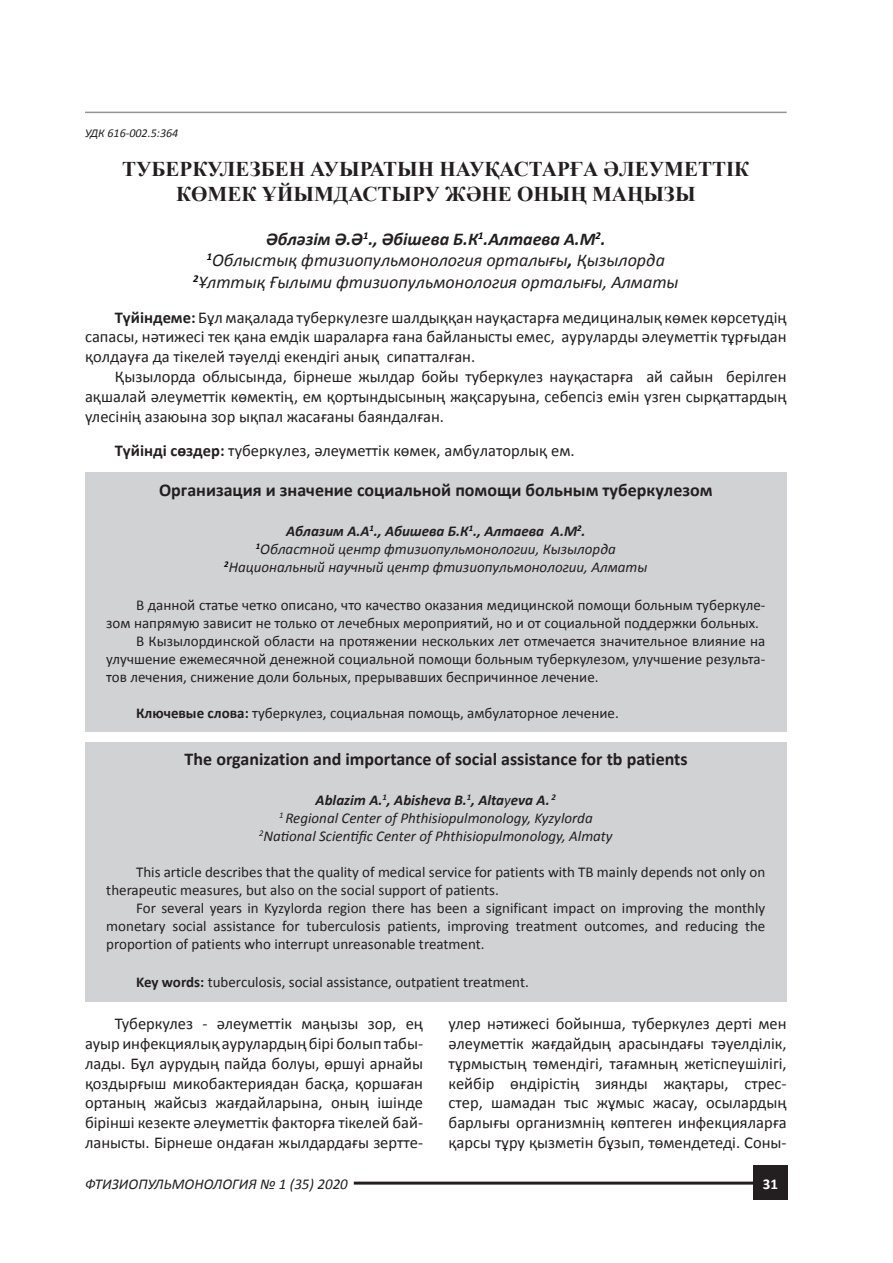
<style>
.page{position:relative;width:893px;height:1263px;background:#fff}
.page>*{position:absolute;margin:0;border:0;box-sizing:border-box;transform-origin:0 0}
.t1{font:700 21px/25.2px "Times New Roman";color:#231f20;text-align:center}
.t2{font:italic 18px/21.6px "Calibri";color:#231f20;text-align:center}
.t3{font:700 18px "Calibri";color:#231f20}
.t4{font:16.5px/19.8px "Calibri";color:#231f20;text-align:justify}
.t5{font:15px/18px "Calibri";color:#231f20}
.t6{font:italic 15px/18px "Calibri";color:#231f20;text-align:center}
.t7{font:700 15px "Calibri";color:#fff}
.t8{font:italic 12px "Calibri";color:#231f20}
.s1{font-weight:700}
</style>
<div class="page">
<hr style="left:85px;top:112px;width:702px;height:1px;background:#939598">
<div style="left:753px;top:1166px;width:34px;height:34px;background:#231f20"></div>
<hr style="left:354px;top:1181px;width:399px;height:3px;background:#231f20">
<div style="left:85px;top:472px;width:702px;height:260px;background:#d1d2d4"></div>
<div style="left:85px;top:742px;width:702px;height:260px;background:#d1d2d4"></div>
<p class="t8" style="left:85px;top:124px;width:95px">УДК 616-002.5:364</p>
<p class="t1" style="left:122px;top:156px;width:629px">ТУБЕРКУЛЕЗБЕН АУЫРАТЫН НАУҚАСТАРҒА ӘЛЕУМЕТТІК<br>КӨМЕК ҰЙЫМДАСТЫРУ ЖӘНЕ ОНЫҢ МАҢЫЗЫ</p>
<p class="t2" style="left:193px;top:227px;width:487px"><span class="s1">Әбләзім Ә.Ә</span><sup>1</sup><span class="s1">., Әбішева Б.К</span><sup>1</sup><span class="s1">.Алтаева А.М</span><sup>2</sup><span class="s1">.<br></span><sup>1</sup>Облыстық фтизиопульмонология орталығы<span class="s1">,</span> Қызылорда<br><sup>2</sup>Ұлттық Ғылыми фтизиопульмонология орталығы, Алматы</p>
<p class="t4" style="left:85px;top:307px;width:703px;text-indent:30px"><span class="s1">Түйіндеме:</span> Бұл мақалада туберкулезге шалдыққан науқастарға медициналық көмек көрсетудің сапасы, нәтижесі тек қана емдік шараларға ғана байланысты емес, ауруларды әлеуметтік тұрғыдан қолдауға да тікелей тәуелді екендігі анық сипатталған.</p>
<p class="t4" style="left:85px;top:367px;width:703px;text-indent:30px">Қызылорда облысында, бірнеше жылдар бойы туберкулез науқастарға ай сайын берілген ақшалай әлеуметтік көмектің, ем қортындысының жақсаруына, себепсіз емін үзген сырқаттардың үлесінің азаюына зор ықпал жасағаны баяндалған.</p>
<p class="t4" style="left:115px;top:441px;width:461px"><span class="s1">Түйінді сөздер:</span> туберкулез, әлеуметтік көмек, амбулаторлық ем.</p>
<p class="t3" style="left:159px;top:479px;width:555px">Организация и значение социальной помощи больным туберкулезом</p>
<p class="t6" style="left:224px;top:521px;width:425px"><span class="s1">Аблазим А.А</span><sup>1</sup><span class="s1">., Абишева Б.К</span><sup>1</sup><span class="s1">., Алтаева А.М</span><sup>2</sup><span class="s1">.<br></span><sup>1</sup>Областной центр фтизиопульмонологии, Кызылорда<br><sup>2</sup>Национальный научный центр фтизиопульмонологии, Алматы</p>
<p class="t5" style="left:136px;top:596px;width:631px">В данной статье четко описано, что качество оказания медицинской помощи больным туберкуле-</p>
<p class="t5" style="left:106px;top:614px;width:654px">зом напрямую зависит не только от лечебных мероприятий, но и от социальной поддержки больных.</p>
<p class="t5" style="left:136px;top:632px;width:631px">В Кызылординской области на протяжении нескольких лет отмечается значительное влияние на</p>
<p class="t5" style="left:106px;top:650px;width:661px">улучшение ежемесячной денежной социальной помощи больным туберкулезом, улучшение результа-</p>
<p class="t5" style="left:106px;top:668px;width:494px">тов лечения, снижение доли больных, прерывавших беспричинное лечение.</p>
<p class="t5" style="left:136px;top:704px;width:484px"><span class="s1">Ключевые слова:</span> туберкулез, социальная помощь, амбулаторное лечение.</p>
<p class="t3" style="left:184px;top:748px;width:505px">The organization and importance of social assistance for tb patients</p>
<p class="t6" style="left:259px;top:790px;width:355px"><span class="s1">Ablazim A.</span><sup>1</sup><span class="s1">, Abisheva B.</span><sup>1</sup><span class="s1">, Alta</span>у<span class="s1">eva A.</span> <sup>2<br></sup><sup>1</sup> Regional Center of Phthisiopulmonology, Kyzylorda<br><sup>2</sup>National Scientific Center of Phthisiopulmonology, Almaty</p>
<p class="t5" style="left:106px;top:863px;width:661px;text-indent:30px">This article describes that the quality of medical service for patients with TB mainly depends not only on therapeutic measures, but also on the social support of patients.</p>
<p class="t5" style="left:106px;top:899px;width:661px;text-align:justify;text-indent:30px">For several years in Kyzylorda region there has been a significant impact on improving the monthly monetary social assistance for tuberculosis patients, improving treatment outcomes, and reducing the proportion of patients who interrupt unreasonable treatment.</p>
<p class="t5" style="left:136px;top:973px;width:394px"><span class="s1">Key words:</span> tuberculosis, social assistance, outpatient treatment.</p>
<p class="t4" style="left:449px;top:1014px;width:340px">улер нәтижесі бойынша, туберкулез дерті мен әлеуметтік жағдайдың арасындағы тәуелділік, тұрмыстың төмендігі, тағамның жетіспеушілігі, кейбір өндірістің зиянды жақтары, стрес&shy;стер, шамадан тыс жұмыс жасау, осылардың барлығы организмнің көптеген инфекцияларға қарсы тұру қызметін бұзып, төмендетеді. Соны-</p>
<p class="t4" style="left:85px;top:1014px;width:340px;text-indent:30px">Туберкулез - әлеуметтік маңызы зор, ең ауыр инфекциялық аурулардың бірі болып табы&shy;лады. Бұл аурудың пайда болуы, өршуі арнайы қоздырғыш микобактериядан басқа, қоршаған ортаның жайсыз жағдайларына, оның ішінде бірінші кезекте әлеуметтік факторға тікелей бай&shy;ланысты. Бірнеше ондаған жылдардағы зертте-</p>
<p class="t6" style="left:85px;top:1174px;width:264px">ФТИЗИОПУЛЬМОНОЛОГИЯ № 1 (35) 2020</p>
<p class="t7" style="left:763px;top:1175px;width:17px">31</p>
</div>
